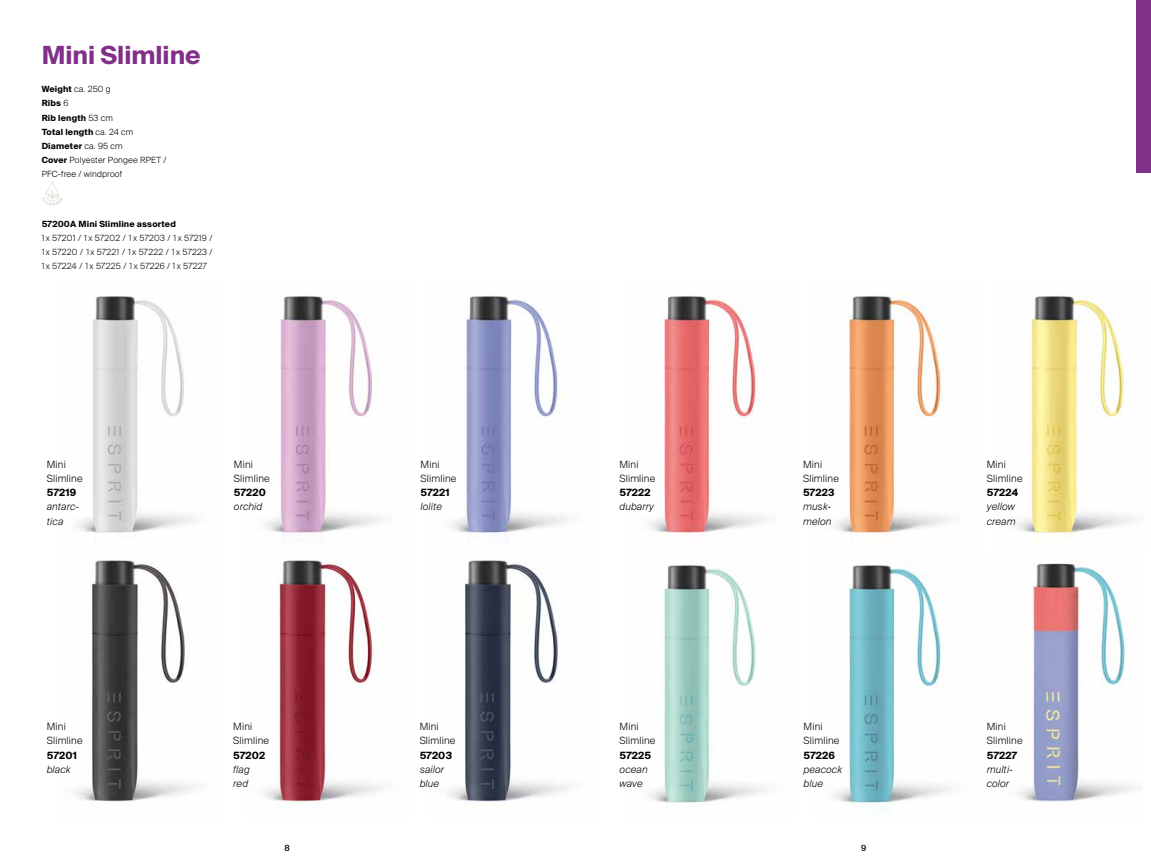
<style>
.page{position:relative;width:1151px;height:865px;background:#fff}
.page>*{position:absolute;margin:0;border:0;box-sizing:border-box;transform-origin:0 0}
.t1{font:700 25px "Suisse Intl";color:#813089}
.t2{font:300 10px/14.2px "Suisse Intl";letter-spacing:.02em;color:#000}
.t3{font:italic 300 10px/14.2px "Suisse Intl";letter-spacing:.02em;color:#000}
.t4{font:700 10px "Suisse Intl";letter-spacing:.02em;color:#000}
.t5{font:300 8.5px/14.2px "Suisse Intl";letter-spacing:.02em;color:#000}
.t6{font:700 8.5px "Suisse Intl";letter-spacing:.02em;color:#000}
.t7{font:500 8.5px "Suisse Intl";color:#000}
.s1{font-weight:700}
</style>
<div class="page">
<img style="left:78px;top:296px;width:115px;height:237px">
<img style="left:266px;top:296px;width:115px;height:237px">
<img style="left:452px;top:292px;width:114px;height:242px">
<img style="left:650px;top:295px;width:114px;height:508px">
<img style="left:835px;top:293px;width:114px;height:510px">
<img style="left:1017px;top:292px;width:115px;height:245px">
<img style="left:1017px;top:563px;width:119px;height:239px">
<img style="left:75px;top:560px;width:120px;height:242px">
<img style="left:263px;top:560px;width:119px;height:247px">
<img style="left:448px;top:560px;width:120px;height:242px">
<svg style="left:42px;top:182px;width:21px;height:24px"></svg>
<div style="left:1137px;top:0;width:14px;height:173px;background:#813089"></div>
<h1 class="t1" style="left:42px;top:41px;width:161px">Mini Slimline</h1>
<p class="t5" style="left:42px;top:82px;width:126px"><span class="s1">Weight</span> ca. 250 g<br><span class="s1">Ribs</span> 6<br><span class="s1">Rib length</span> 53 cm<br><span class="s1">Total length</span> ca. 24 cm<br><span class="s1">Diameter</span> ca. 95 cm<br><span class="s1">Cover</span> Polyester Pongee RPET /<br>PFC-free / windproof</p>
<p class="t6" style="left:42px;top:219px;width:136px">57200A Mini Slimline assorted</p>
<p class="t5" style="left:42px;top:231px;width:172px;text-align:justify">1 x 57201 / 1 x 57202 / 1 x 57203 / 1 x 57219 / 1 x 57220 / 1 x 57221 / 1 x 57222 / 1 x 57223 / 1 x 57224 / 1 x 57225 / 1 x 57226 / 1 x 57227</p>
<p class="t2" style="left:47px;top:457px;width:37px">Mini<br>Slimline</p>
<p class="t4" style="left:47px;top:487px;width:31px">57219</p>
<p class="t3" style="left:47px;top:500px;width:34px">antarc&shy;tica</p>
<p class="t2" style="left:234px;top:457px;width:37px">Mini<br>Slimline</p>
<p class="t4" style="left:234px;top:487px;width:34px">57220</p>
<p class="t3" style="left:234px;top:500px;width:30px">orchid</p>
<p class="t2" style="left:421px;top:457px;width:37px">Mini<br>Slimline</p>
<p class="t4" style="left:421px;top:487px;width:31px">57221</p>
<p class="t3" style="left:421px;top:500px;width:23px">lolite</p>
<p class="t2" style="left:619px;top:457px;width:37px">Mini<br>Slimline</p>
<p class="t4" style="left:619px;top:487px;width:33px">57222</p>
<p class="t3" style="left:619px;top:500px;width:36px">dubarry</p>
<p class="t2" style="left:803px;top:457px;width:37px">Mini<br>Slimline</p>
<p class="t4" style="left:803px;top:487px;width:33px">57223</p>
<p class="t3" style="left:803px;top:500px;width:30px">musk&shy;melon</p>
<p class="t2" style="left:47px;top:719px;width:37px">Mini<br>Slimline</p>
<p class="t4" style="left:47px;top:749px;width:32px">57201</p>
<p class="t3" style="left:47px;top:762px;width:25px">black</p>
<p class="t2" style="left:233px;top:719px;width:37px">Mini<br>Slimline</p>
<p class="t4" style="left:233px;top:749px;width:34px">57202</p>
<p class="t3" style="left:233px;top:762px;width:18px">flag red</p>
<p class="t2" style="left:420px;top:719px;width:37px">Mini<br>Slimline</p>
<p class="t4" style="left:420px;top:749px;width:34px">57203</p>
<p class="t3" style="left:420px;top:762px;width:26px">sailor blue</p>
<p class="t2" style="left:619px;top:719px;width:37px">Mini<br>Slimline</p>
<p class="t4" style="left:619px;top:749px;width:33px">57225</p>
<p class="t3" style="left:619px;top:762px;width:29px">ocean wave</p>
<p class="t2" style="left:803px;top:719px;width:37px">Mini<br>Slimline</p>
<p class="t4" style="left:803px;top:749px;width:33px">57226</p>
<p class="t3" style="left:803px;top:762px;width:40px">peacock blue</p>
<p class="t7" style="left:285px;top:842px;width:7px">8</p>
<p class="t7" style="left:861px;top:842px;width:7px">9</p>
<p class="t2" style="left:987px;top:457px;width:37px">Mini<br>Slimline</p>
<p class="t4" style="left:987px;top:487px;width:33px">57224</p>
<p class="t3" style="left:987px;top:500px;width:30px">yellow cream</p>
<p class="t2" style="left:987px;top:719px;width:37px">Mini<br>Slimline</p>
<p class="t4" style="left:987px;top:749px;width:32px">57227</p>
<p class="t3" style="left:987px;top:762px;width:28px">multi&shy;color</p>
</div>
